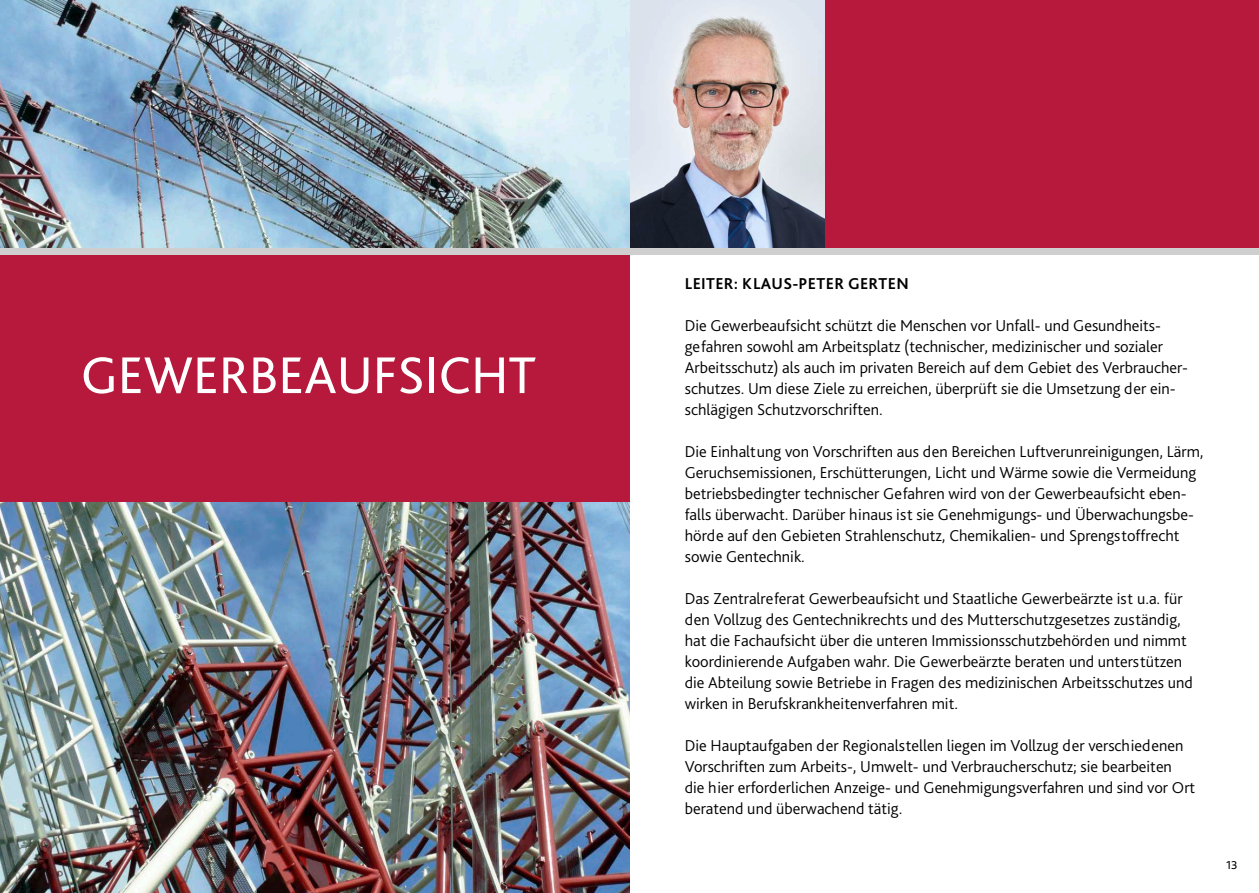
<style>
.page{position:relative;width:1259px;height:893px;background:#fff}
.page>*{position:absolute;margin:0;border:0;box-sizing:border-box;transform-origin:0 0}
.t1{font:54px "Bliss Pro";color:#fff}
.t2{font:300 16.5px/21px "Bliss Pro";color:#000}
.t3{font:700 16.5px "Bliss Pro";letter-spacing:.02em;color:#000}
.t4{font:12px "Bliss Pro";color:#000}
</style>
<div class="page">
<img style="left:629px;top:0;width:196px;height:249px">
<img style="left:0;top:0;width:629px;height:893px">
<div style="left:825px;top:0;width:434px;height:249px;background:#b6193c"></div>
<div style="left:0;top:255px;width:629px;height:247px;background:#b6193c"></div>
<div style="left:0;top:249px;width:629px;height:6px;background:#cfcfd0"></div>
<div style="left:629px;top:249px;width:630px;height:6px;background:#cfcfd0"></div>
<h1 class="t1" style="left:81px;top:342px;width:456px">GEWERBEAUFSICHT</h1>
<p class="t3" style="left:685px;top:273px;width:225px">LEITER: KLAUS-PETER GERTEN</p>
<p class="t2" style="left:685px;top:314px;width:505px">Die Gewerbeaufsicht schützt die Menschen vor Unfall- und Gesundheits&shy;gefahren sowohl am Arbeitsplatz (technischer, medizinischer und sozialer Arbeitsschutz) als auch im privaten Bereich auf dem Gebiet des Verbraucher&shy;schutzes. Um diese Ziele zu erreichen, überprüft sie die Umsetzung der ein&shy;schlägigen Schutzvorschriften.</p>
<p class="t2" style="left:685px;top:440px;width:520px">Die Einhaltung von Vorschriften aus den Bereichen Luftverunreinigungen, Lärm, Geruchsemissionen, Erschütterungen, Licht und Wärme sowie die Vermeidung betriebsbedingter technischer Gefahren wird von der Gewerbeaufsicht eben&shy;falls überwacht. Darüber hinaus ist sie Genehmigungs- und Überwachungsbe&shy;hörde auf den Gebieten Strahlenschutz, Chemikalien- und Sprengstoffrecht sowie Gentechnik.</p>
<p class="t2" style="left:685px;top:587px;width:509px">Das Zentralreferat Gewerbeaufsicht und Staatliche Gewerbeärzte ist u.a. für den Vollzug des Gentechnikrechts und des Mutterschutzgesetzes zuständig, hat die Fachaufsicht über die unteren Immissionsschutzbehörden und nimmt koordinierende Aufgaben wahr. Die Gewerbeärzte beraten und unterstützen die Abteilung sowie Betriebe in Fragen des medizinischen Arbeitsschutzes und wirken in Berufskrankheitenverfahren mit.</p>
<p class="t2" style="left:685px;top:734px;width:512px">Die Hauptaufgaben der Regionalstellen liegen im Vollzug der verschiedenen Vorschriften zum Arbeits-, Umwelt- und Verbraucherschutz; sie bearbeiten die hier erforderlichen Anzeige- und Genehmigungsverfahren und sind vor Ort beratend und überwachend tätig.</p>
<p class="t4" style="left:1226px;top:857px;width:13px">13</p>
</div>
